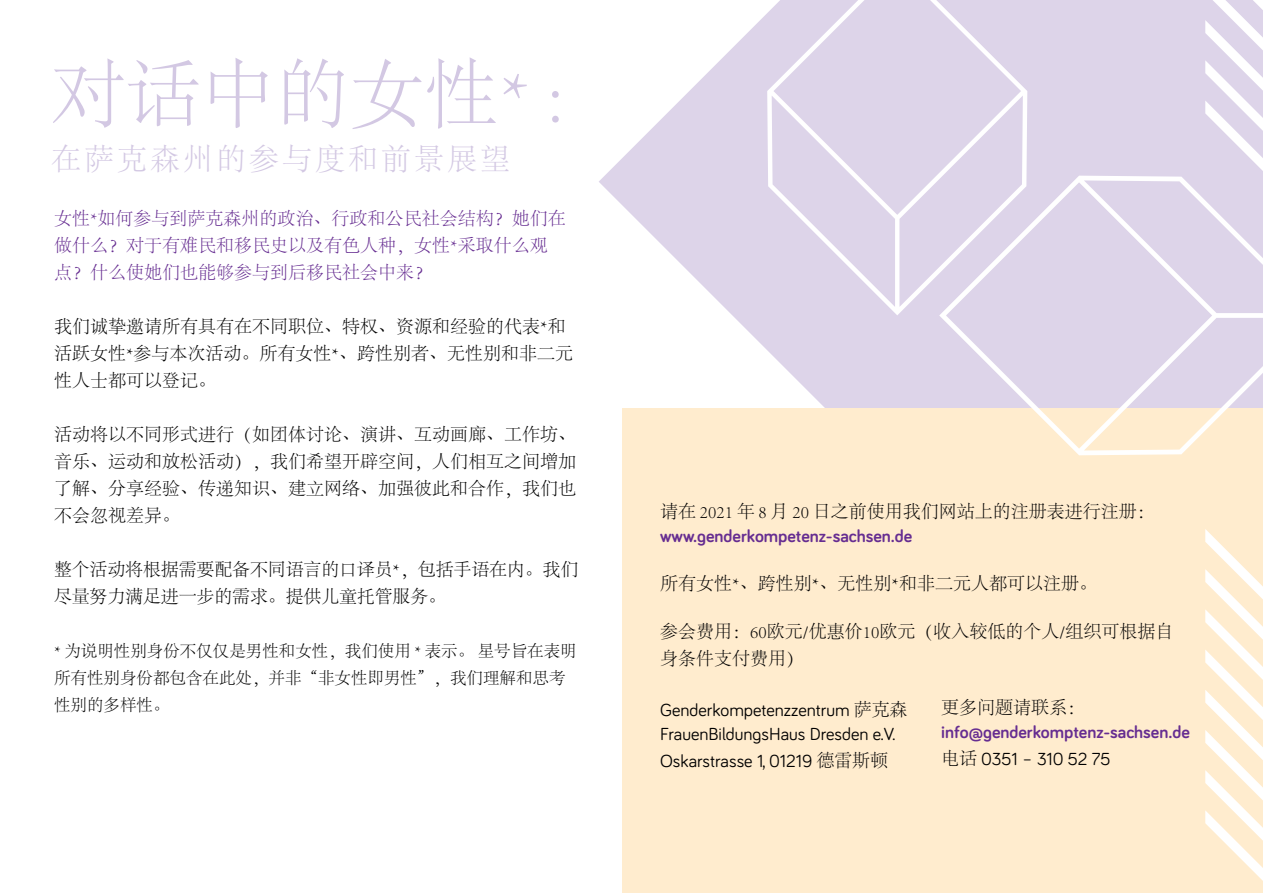
<style>
.page{position:relative;width:1263px;height:893px;background:#fff}
.page>*{position:absolute;margin:0;border:0;box-sizing:border-box;transform-origin:0 0}
.t1{font:300 74.7px "Adobe Song Std";color:#d3c8e3}
.t2{font:300 30px "Adobe Song Std";letter-spacing:.1em;color:#d3c8e3}
.t3{font:300 18px/27px "Adobe Song Std";color:#000}
.t4{font:18px "Bariol";color:#000}
.t5{font:300 18px/27px "Adobe Song Std";color:#662d91}
.t6{font:700 18px "Bariol";color:#662d91}
.t7{font:300 16.5px/27px "Adobe Song Std";color:#000}
.s1{font-family:"Bariol";font-weight:700;color:#662d91}
.s2{font-family:"Adobe Song Std";font-weight:300}
</style>
<div class="page">
<svg style="left:599px;top:0;width:664px;height:633px;fill:#ddd4e9"></svg>
<svg style="left:1205px;top:0;width:58px;height:171px"></svg>
<div style="left:623px;top:409px;width:640px;height:484px;background:#ffecce"></div>
<svg style="left:1205px;top:529px;width:58px;height:352px"></svg>
<svg style="left:767px;top:0;width:260px;height:315px;background:#dfd7ea"></svg>
<svg style="left:939px;top:176px;width:324px;height:279px;fill:#ddd4e9"></svg>
<p class="t1" style="left:51px;top:54px;width:515px">对话中的女性* :</p>
<p class="t2" style="left:51px;top:143px;width:461px">在萨克森州的参与度和前景展望</p>
<p class="t5" style="left:54px;top:206px;width:513px">女性*如何参与到萨克森州的政治、行政和公民社会结构？她们在做什么？对于有难民和移民史以及有色人种，女性*采取什么观点？什么使她们也能够参与到后移民社会中来？</p>
<p class="t3" style="left:54px;top:314px;width:521px">我们诚挚邀请所有具有在不同职位、特权、资源和经验的代表*和活跃女性*参与本次活动。所有女性*、跨性别者、无性别和非二元性人士都可以登记。</p>
<p class="t3" style="left:54px;top:422px;width:523px;text-align:justify">活动将以不同形式进行（如团体讨论、演讲、互动画廊、工作坊、音乐、运动和放松活动），我们希望开辟空间，人们相互之间增加了解、分享经验、传递知识、建立网络、加强彼此和合作，我们也不会忽视差异。</p>
<p class="t3" style="left:54px;top:557px;width:526px">整个活动将根据需要配备不同语言的口译员*，包括手语在内。我们尽量努力满足进一步的需求。提供儿童托管服务。</p>
<p class="t7" style="left:54px;top:638px;width:524px">* 为说明性别身份不仅仅是男性和女性，我们使用 * 表示。 星号旨在表明所有性别身份都包含在此处，并非“非女性即男性”，我们理解和思考性别的多样性。</p>
<p class="t3" style="left:660px;top:500px;width:496px;line-height:24px">请在 2021 年 8 月 20 日之前使用我们网站上的注册表进行注册：<span class="s1">www.genderkompetenz-sachsen.de</span></p>
<p class="t3" style="left:660px;top:570px;width:438px">所有女性*、跨性别*、无性别*和非二元人都可以注册。</p>
<p class="t3" style="left:660px;top:618px;width:515px">参会费用：60欧元/优惠价10欧元（收入较低的个人/组织可根据自身条件支付费用）</p>
<p class="t4" style="left:660px;top:697px;width:249px">Genderkompetenzzentrum <span class="s2">萨克森</span></p>
<p class="t4" style="left:660px;top:721px;width:237px">FrauenBildungsHaus Dresden e.V.</p>
<p class="t4" style="left:660px;top:748px;width:229px">Oskarstrasse 1, 01219 <span class="s2">德雷斯顿</span></p>
<p class="t3" style="left:941px;top:694px;width:145px">更多问题请联系：</p>
<p class="t6" style="left:941px;top:719px;width:250px">info@genderkomptenz-sachsen.de</p>
<p class="t4" style="left:941px;top:746px;width:171px"><span class="s2">电话</span> 0351 – 310 52 75</p>
</div>
